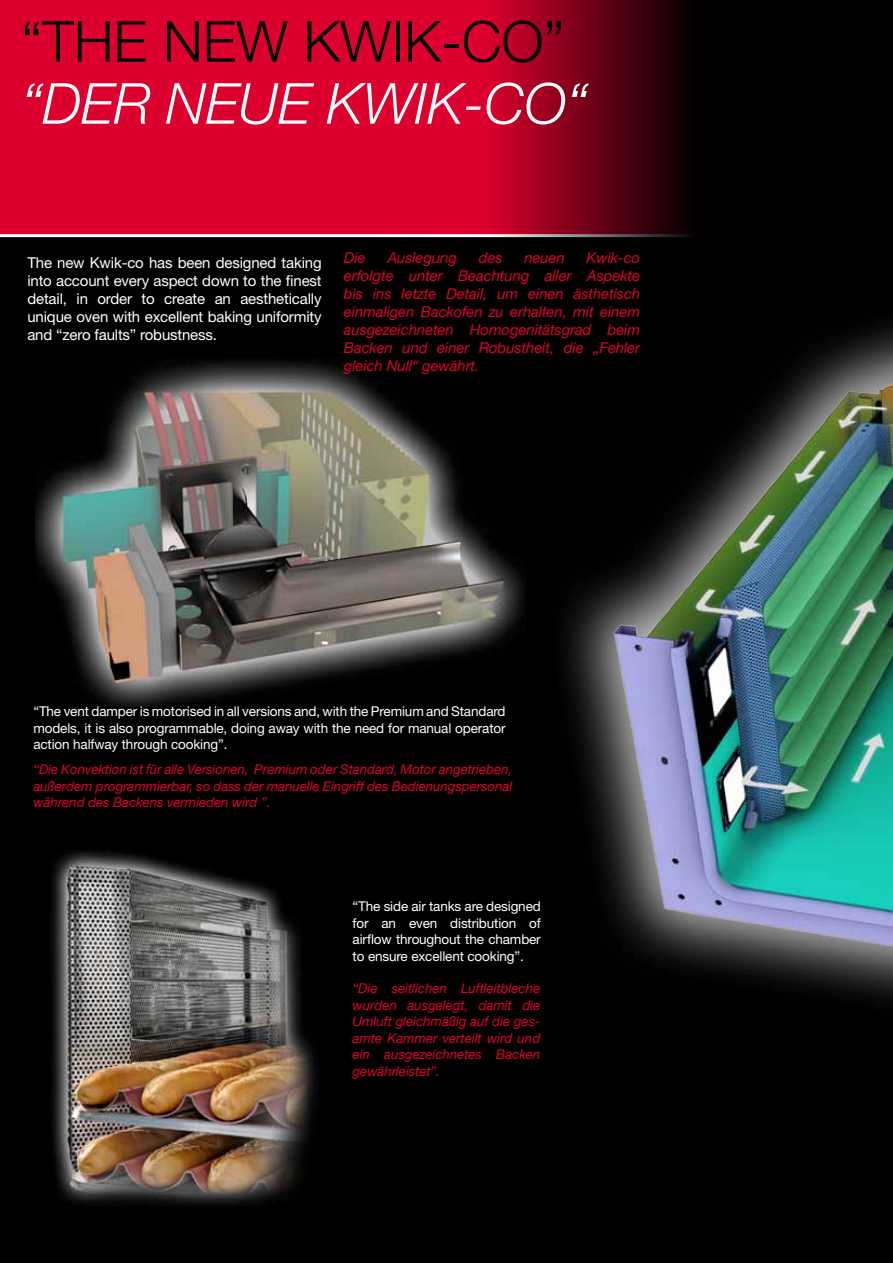
<style>
.page{position:relative;width:893px;height:1263px;background:#000}
.page>*{position:absolute;margin:0;border:0;box-sizing:border-box;transform-origin:0 0}
.t1{font:italic 300 56.55px "Helvetica Neue LT Std";color:#fff}
.t2{font:300 56.55px "Helvetica Neue LT Std";color:#000}
.t3{font:italic 15px/18px "Helvetica Neue LT Std";letter-spacing:-.01em;color:#db002e;text-align:justify}
.t4{font:15px/18px "Helvetica Neue LT Std";letter-spacing:-.01em;color:#fff;text-align:justify}
.t5{font:italic 13.5px/16.5px "Helvetica Neue LT Std";letter-spacing:-.01em;color:#db002e;text-align:justify}
.t6{font:13.5px/16.5px "Helvetica Neue LT Std";letter-spacing:-.01em;color:#fff;text-align:justify}
</style>
<div class="page">
<img style="left:565px;top:325px;width:328px;height:674px">
<img style="left:52px;top:851px;width:264px;height:354px">
<img style="left:36px;top:361px;width:488px;height:345px">
<svg style="left:0;top:0;width:688px;height:234px;background:#bd0027"></svg>
<hr style="left:0;top:234px;width:693px;height:3px;background:#fff">
<h1 class="t2" style="left:21px;top:7px;width:545px">“THE NEW KWIK-CO”</h1>
<h1 class="t1" style="left:21px;top:70px;width:568px">“DER NEUE KWIK-CO“</h1>
<p class="t4" style="left:27px;top:253px;width:296px">The new Kwik-co has been designed taking into account every aspect down to the finest detail, in order to create an aesthetically unique oven with excellent baking uniformity and “zero faults” robustness.</p>
<p class="t3" style="left:344px;top:248px;width:23px">Die</p>
<p class="t3" style="left:387px;top:248px;width:71px">Auslegung</p>
<p class="t3" style="left:479px;top:248px;width:25px">des</p>
<p class="t3" style="left:524px;top:248px;width:42px">neuen</p>
<p class="t3" style="left:344px;top:248px;width:298px;text-indent:243px">Kwik-co erfolgte unter Beachtung aller Aspekte bis ins letzte Detail, um einen ästhetisch einmaligen Backofen zu erhalten, mit einem ausgezeichneten Homogenitätsgrad beim Backen und einer Robustheit, die „Fehler gleich Null“ gewährt.</p>
<p class="t6" style="left:33px;top:703px;width:474px">“The vent damper is motorised in all versions and, with the Premium and Standard models, it is also programmable, doing away with the need for manual operator action halfway through cooking”.</p>
<p class="t5" style="left:33px;top:761px;width:481px">“Die Konvektion ist für alle Versionen, Premium oder Standard, Motor angetrieben, außerdem programmierbar, so dass der manuelle Eingriff des Bedienungspersonal während des Backens vermieden wird ”.</p>
<p class="t6" style="left:353px;top:898px;width:190px">“The side air tanks are designed for an even distribution of airflow throughout the chamber to ensure excellent cooking”.</p>
<p class="t5" style="left:353px;top:980px;width:189px">“Die seitlichen Luftleitbleche wurden ausgelegt, damit die Umluft gleichmäßig auf die ges&shy;amte Kammer verteilt wird und ein ausgezeichnetes Backen gewährleistet”.</p>
</div>
